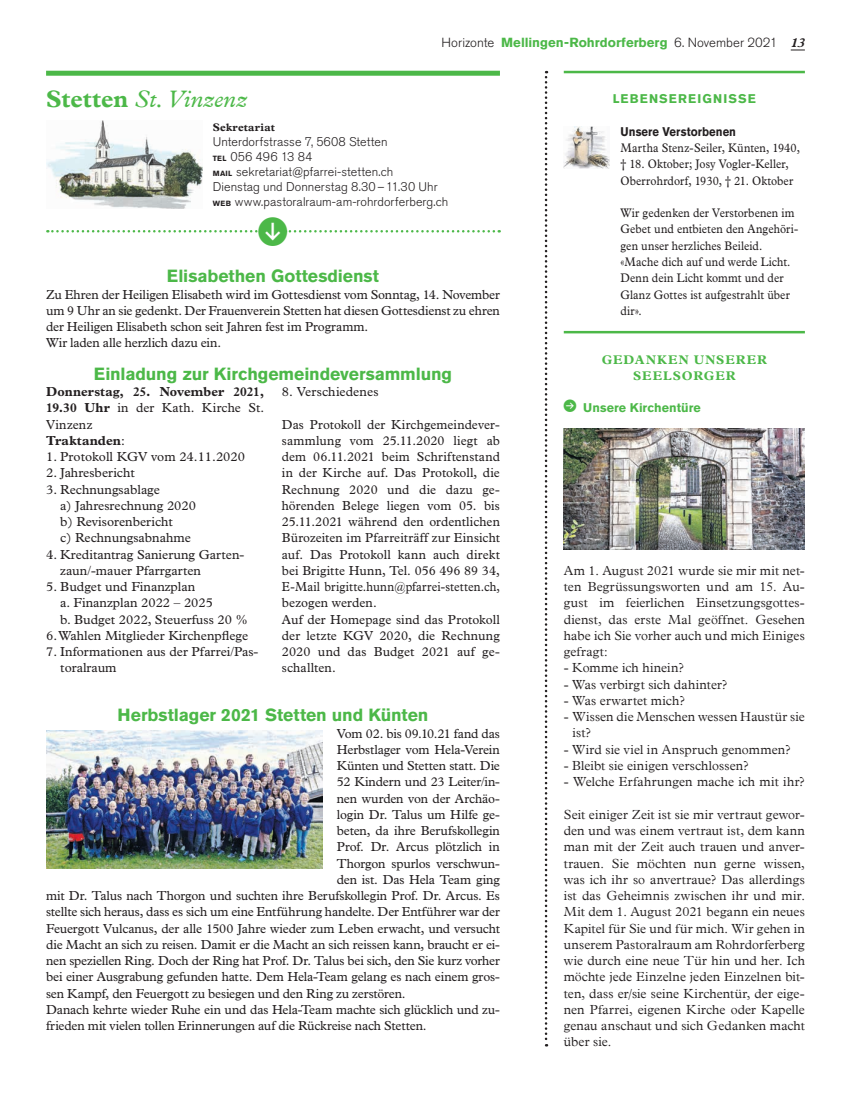
<style>
.page{position:relative;width:851px;height:1099px;background:#fff}
.page>*{position:absolute;margin:0;border:0;box-sizing:border-box;transform-origin:0 0}
.t1{font:italic 23.75px "Plantin MT Pro";letter-spacing:-.005em;color:#4cb848}
.t2{font:700 17.5px "Akzidenz Grotesk Pro";letter-spacing:-.005em;color:#4cb848}
.t3{font:13.12px/16.2px "Plantin Std";color:#231f20}
.t4{font:300 13.12px/16.2px "Plantin MT Pro";letter-spacing:.005em;color:#231f20;text-align:justify}
.t5{font:700 13.12px/16.2px "Plantin Std";letter-spacing:.005em;color:#231f20}
.t6{font:700 13.12px "Akzidenz Grotesk Pro";letter-spacing:.005em;color:#4cb848}
.t7{font:12.5px/16.2px "Plantin Std";letter-spacing:.01em;color:#231f20;scale:.9 1}
.t8{font:300 12.5px/15px "Akzidenz Grotesk Pro";letter-spacing:.005em;color:#231f20}
.t9{font:700 12.5px/16.2px "Plantin MT Pro";letter-spacing:.085em;color:#4cb848;text-align:center}
.t10{font:700 12.5px "Akzidenz Grotesk Pro";letter-spacing:.005em;color:#231f20;scale:.9 1}
.t11{font:700 12.5px "Akzidenz Grotesk Pro";letter-spacing:.005em;color:#4cb848}
.t12{font:700 12.5px "Akzidenz Grotesk Pro";letter-spacing:.09em;color:#4cb848}
.t13{font:700 11px "Plantin MT Pro";letter-spacing:.025em;color:#231f20}
.s1{font-weight:300;color:#231f20}
.s2{font-family:"Plantin Std";font-style:italic;color:#231f20}
.s3{font-weight:700;font-style:normal}
.s4{font-weight:700;font-size:7.5px}
.s5{font-weight:400}
</style>
<div class="page">
<svg style="left:790px;top:50px;width:14px;height:1px"></svg>
<svg style="left:544px;top:71px;width:3px;height:975px"></svg>
<img style="left:46px;top:730px;width:276px;height:138px">
<hr style="left:563px;top:331px;width:241px;height:2px;background:#4cb848">
<hr style="left:563px;top:71px;width:241px;height:2px;background:#4cb848">
<img style="left:563px;top:127px;width:46px;height:41px">
<img style="left:563px;top:428px;width:241px;height:121px">
<div style="left:46px;top:71px;width:454px;height:5px;background:#4cb848"></div>
<img style="left:46px;top:121px;width:156px;height:87px">
<svg style="left:47px;top:230px;width:452px;height:3px"></svg>
<p class="t6" style="left:441px;top:34px;width:365px"><span class="s1">Horizonte</span> Mellingen-Rohrdorferberg <span class="s1">6. November 2021</span> <span class="s2">13</span></p>
<h1 class="t1" style="left:46px;top:85px;width:203px"><span class="s3">Stetten</span> St.Vinzenz</h1>
<p class="t13" style="left:213px;top:120px;width:64px">Sekretariat</p>
<p class="t8" style="left:213px;top:134px;width:237px">Unterdorfstrasse 7, 5608 Stetten<br><span class="s4">TEL</span> 056 496 13 84<br><span class="s4">MAIL</span> sekretariat@pfarrei-stetten.ch<br>Dienstag und Donnerstag 8.30–11.30 Uhr <span class="s4">WEB</span> www.pastoralraum-am-rohrdorferberg.ch</p>
<h2 class="t2" style="left:167px;top:265px;width:214px">Elisabethen Gottesdienst</h2>
<p class="t3" style="left:46px;top:286px;width:455px">Zu Ehren der Heiligen Elisabeth wird im Gottesdienst vom Sonntag, 14. November um 9 Uhr an sie gedenkt. Der Frauenverein Stetten hat diesen Gottesdienst zu ehren der Heiligen Elisabeth schon seit Jahren fest im Programm.<br>Wir laden alle herzlich dazu ein.</p>
<h2 class="t2" style="left:94px;top:362px;width:359px">Einladung zur Kirchgemeindeversammlung</h2>
<p class="t5" style="left:46px;top:383px;width:219px">Donnerstag, 25. November 2021,<br>19.30 Uhr <span class="s5">in der Kath. Kirche St.<br>Vinzenz<br></span>Traktanden<span class="s5">:</span></p>
<p class="t3" style="left:46px;top:448px;width:200px">1. Protokoll KGV vom 24.11.2020</p>
<p class="t3" style="left:46px;top:465px;width:90px">2. Jahresbericht</p>
<p class="t3" style="left:60px;top:481px;width:137px;text-indent:-14px">3. Rechnungsablage<br>a) Jahresrechnung 2020 b) Revisorenbericht<br>c) Rechnungsabnahme</p>
<p class="t3" style="left:60px;top:546px;width:185px;text-indent:-14px">4. Kreditantrag Sanierung Garten&shy;zaun/-mauer Pfarrgarten</p>
<p class="t3" style="left:60px;top:578px;width:189px;text-indent:-14px">5. Budget und Finanzplan<br>a. Finanzplan 2022 – 2025<br>b. Budget 2022, Steuerfuss 20 %</p>
<p class="t3" style="left:46px;top:627px;width:204px">6. Wahlen Mitglieder Kirchenpflege</p>
<p class="t3" style="left:60px;top:643px;width:199px;text-indent:-14px">7. Informationen aus der Pfarrei/Pas&shy;toralraum</p>
<p class="t3" style="left:282px;top:383px;width:98px">8. Verschiedenes</p>
<p class="t3" style="left:282px;top:416px;width:219px">Das Protokoll der Kirchgemeindever&shy;sammlung vom 25.11.2020 liegt ab dem 06.11.2021 beim Schriftenstand in der Kirche auf. Das Protokoll, die Rechnung 2020 und die dazu ge&shy;hörenden Belege liegen vom 05. bis 25.11.2021 während den ordentlichen Bürozeiten im Pfarreiträff zur Einsicht auf. Das Protokoll kann auch direkt bei Brigitte Hunn, Tel. 056 496 89 34, E-Mail brigitte.hunn@pfarrei-stetten.ch, bezogen werden.<br>Auf der Homepage sind das Protokoll der letzte KGV 2020, die Rechnung 2020 und das Budget 2021 auf ge&shy;schallten.</p>
<h2 class="t2" style="left:118px;top:703px;width:312px">Herbstlager 2021 Stetten und Künten</h2>
<p class="t3" style="left:337px;top:725px;width:164px">Vom 02. bis 09.10.21 fand das</p>
<p class="t3" style="left:337px;top:741px;width:164px">Herbstlager vom Hela-Verein</p>
<p class="t3" style="left:337px;top:757px;width:164px">Künten und Stetten statt. Die</p>
<p class="t3" style="left:337px;top:773px;width:164px">52 Kindern und 23 Leiter/in-</p>
<p class="t3" style="left:337px;top:790px;width:164px">nen wurden von der Archäo-</p>
<p class="t3" style="left:337px;top:806px;width:164px">login Dr. Talus um Hilfe ge-</p>
<p class="t3" style="left:337px;top:822px;width:165px">beten, da ihre Berufskollegin</p>
<p class="t3" style="left:337px;top:838px;width:164px">Prof. Dr. Arcus plötzlich in</p>
<p class="t3" style="left:337px;top:855px;width:164px">Thorgon spurlos verschwun-</p>
<p class="t3" style="left:337px;top:871px;width:165px">den ist. Das Hela Team ging</p>
<p class="t3" style="left:46px;top:887px;width:455px">mit Dr. Talus nach Thorgon und suchten ihre Berufskollegin Prof. Dr. Arcus. Es</p>
<p class="t3" style="left:46px;top:903px;width:455px">stellte sich heraus, dass es sich um eine Entführung handelte. Der Entführer war der</p>
<p class="t3" style="left:46px;top:920px;width:455px">Feuergott Vulcanus, der alle 1500 Jahre wieder zum Leben erwacht, und versucht</p>
<p class="t3" style="left:46px;top:936px;width:455px">die Macht an sich zu reisen. Damit er die Macht an sich reissen kann, braucht er ei-</p>
<p class="t3" style="left:46px;top:952px;width:455px">nen speziellen Ring. Doch der Ring hat Prof. Dr. Talus bei sich, den Sie kurz vorher</p>
<p class="t3" style="left:46px;top:968px;width:455px">bei einer Ausgrabung gefunden hatte. Dem Hela-Team gelang es nach einem gros-</p>
<p class="t3" style="left:46px;top:985px;width:361px">sen Kampf, den Feuergott zu besiegen und den Ring zu zerstören.</p>
<p class="t3" style="left:46px;top:1001px;width:455px">Danach kehrte wieder Ruhe ein und das Hela-Team machte sich glücklich und zu-</p>
<p class="t3" style="left:46px;top:1017px;width:382px">frieden mit vielen tollen Erinnerungen auf die Rückreise nach Stetten.</p>
<p class="t12" style="left:612px;top:91px;width:145px">LEBENSEREIGNISSE</p>
<p class="t10" style="left:620px;top:123px;width:130px">Unsere Verstorbenen</p>
<p class="t7" style="left:620px;top:140px;width:201px">Martha Stenz-Seiler, Künten, 1940, † 18. Oktober; Josy Vogler-Keller,<br>Oberrohrdorf, 1930, † 21. Oktober</p>
<p class="t7" style="left:620px;top:205px;width:199px">Wir gedenken der Verstorbenen im<br>Gebet und entbieten den Angehöri&shy;gen unser herzliches Beileid. «Mache dich auf und werde Licht.<br>Denn dein Licht kommt und der<br>Glanz Gottes ist aufgestrahlt über dir».</p>
<p class="t9" style="left:601px;top:351px;width:166px">GEDANKEN UNSERER<br>SEELSORGER</p>
<p class="t11" style="left:583px;top:400px;width:119px">Unsere Kirchentüre</p>
<p class="t4" style="left:563px;top:562px;width:242px">Am 1. August 2021 wurde sie mir mit net&shy;ten Begrüssungsworten und am 15. Au&shy;gust im feierlichen Einsetzungsgottes&shy;dienst, das erste Mal geöffnet. Gesehen habe ich Sie vorher auch und mich Einiges gefragt:</p>
<p class="t4" style="left:563px;top:660px;width:122px">- Komme ich hinein?</p>
<p class="t4" style="left:563px;top:676px;width:165px">- Was verbirgt sich dahinter?</p>
<p class="t4" style="left:563px;top:692px;width:123px">- Was erwartet mich?</p>
<p class="t4" style="left:572px;top:708px;width:234px;text-indent:-9px">- Wissen die Menschen wessen Haustür sie ist?</p>
<p class="t4" style="left:563px;top:741px;width:228px">- Wird sie viel in Anspruch genommen?</p>
<p class="t4" style="left:563px;top:757px;width:186px">- Bleibt sie einigen verschlossen?</p>
<p class="t4" style="left:563px;top:773px;width:242px">- Welche Erfahrungen mache ich mit ihr?</p>
<p class="t4" style="left:563px;top:806px;width:242px">Seit einiger Zeit ist sie mir vertraut gewor&shy;den und was einem vertraut ist, dem kann man mit der Zeit auch trauen und anver&shy;trauen. Sie möchten nun gerne wissen, was ich ihr so anvertraue? Das allerdings ist das Geheimnis zwischen ihr und mir.<br>Mit dem 1. August 2021 begann ein neues Kapitel für Sie und für mich. Wir gehen in unserem Pastoralraum am Rohrdorferberg wie durch eine neue Tür hin und her. Ich möchte jede Einzelne jeden Einzelnen bit&shy;ten, dass er/sie seine Kirchentür, der eige&shy;nen Pfarrei, eigenen Kirche oder Kapelle genau anschaut und sich Gedanken macht über sie.</p>
</div>
